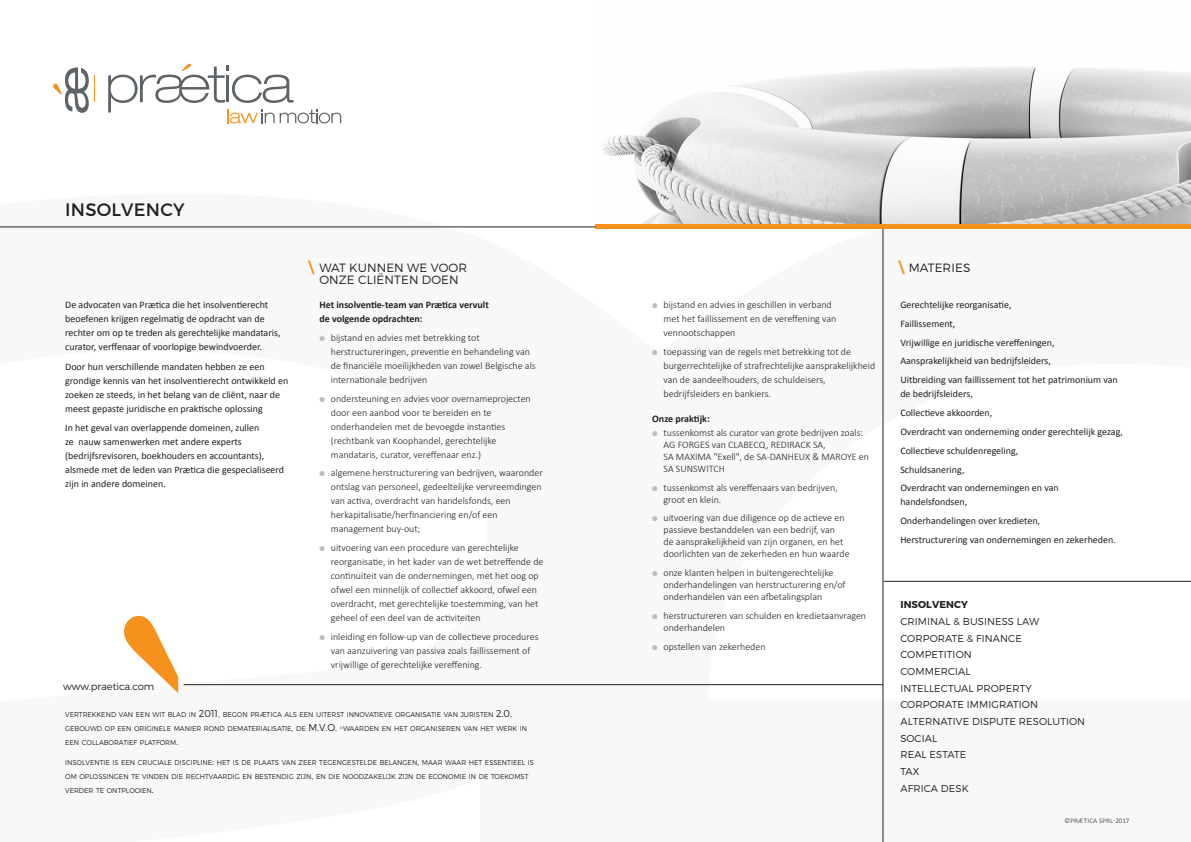
<style>
.page{position:relative;width:1191px;height:842px;background:#fff}
.page>*{position:absolute;margin:0;border:0;box-sizing:border-box;transform-origin:0 0}
.t1{font:18px "Montserrat";letter-spacing:.01em;color:#231f20}
.t2{font:300 12px "Montserrat";letter-spacing:.01em;color:#231f20}
.body_justifgauche{font:300 10px/14px "Calibri";color:#231f20}
.body_justifgauche-2{font:10px/14px "Calibri";color:#231f20}
.t3{font:300 10px "Montserrat";letter-spacing:.01em;color:#231f20}
.body_justifgauche-3{font:700 10px "Calibri";color:#231f20}
.t4{font:700 10px "Montserrat";letter-spacing:.01em;color:#231f20}
.body_justifgauche-4{font:300 7px/14px "Montserrat";color:#231f20;scale:.96 1}
.t5{font:7px "Calibri";letter-spacing:.03em;color:#57585a}
.s1{font-family:"Calibri";font-weight:700;font-size:16px;color:#f7931d}
.s2{color:#bcbdc0}
.s3{font-size:10px}
</style>
<div class="page">
<hr style="left:184px;top:684px;width:699px;height:1px;background:#231f20">
<hr style="left:883px;top:581px;width:308px;height:1px;background:#231f20">
<hr style="left:882px;top:69px;width:1px;height:773px;background:#231f20">
<svg style="left:124px;top:616px;width:54px;height:77px"></svg>
<svg style="left:108px;top:64px;width:233px;height:59px"></svg>
<svg style="left:53px;top:67px;width:42px;height:46px"></svg>
<img style="left:602px;top:67px;width:589px;height:157px">
<div style="left:595px;top:224px;width:596px;height:5px;background:#f6911e"></div>
<hr style="left:0;top:227px;width:595px;height:1px;background:#231f20">
<p class="t1" style="left:65px;top:198px;width:121px">INSOLVENCY</p>
<p class="body_justifgauche-2" style="left:65px;top:298px;width:217px">De advocaten van Prætica die het insolventierecht beoefenen krijgen regelmatig de opdracht van de rechter om op te treden als gerechtelijke mandataris, curator, verffenaar of voorlopige bewindvoerder.</p>
<p class="body_justifgauche-2" style="left:65px;top:359px;width:225px">Door hun verschillende mandaten hebben ze een grondige kennis van het insolventierecht ontwikkeld en zoeken ze steeds, in het belang van de cliënt, naar de meest gepaste juridische en praktische oplossing</p>
<p class="body_justifgauche-2" style="left:65px;top:421px;width:220px">In het geval van overlappende domeinen, zullen<br>ze nauw samenwerken met andere experts (bedrijfsrevisoren, boekhouders en accountants), alsmede met de leden van Prætica die gespecialiseerd zijn in andere domeinen.</p>
<p class="t3" style="left:63px;top:680px;width:93px">www.praetica.com</p>
<p class="t2" style="left:308px;top:260px;width:161px"><span class="s1">\</span> WAT KUNNEN WE VOOR</p>
<p class="t2" style="left:319px;top:272px;width:141px">ONZE CLIËNTEN DOEN</p>
<p class="body_justifgauche-3" style="left:319px;top:298px;width:171px">Het insolventie-team van Prætica vervult</p>
<p class="body_justifgauche-3" style="left:319px;top:312px;width:105px">de volgende opdrachten:</p>
<p class="body_justifgauche" style="left:331px;top:330px;width:206px;text-indent:-11px"><span class="s2">●</span> bijstand en advies met betrekking tot herstructureringen, preventie en behandeling van de financiële moeilijkheden van zowel Belgische als internationale bedrijven</p>
<p class="body_justifgauche" style="left:331px;top:391px;width:201px;text-indent:-11px"><span class="s2">●</span> ondersteuning en advies voor overnameprojecten door een aanbod voor te bereiden en te onderhandelen met de bevoegde instanties (rechtbank van Koophandel, gerechtelijke mandataris, curator, vereffenaar enz.)</p>
<p class="body_justifgauche" style="left:331px;top:466px;width:213px;text-indent:-11px"><span class="s2">●</span> algemene herstructurering van bedrijven, waaronder ontslag van personeel, gedeeltelijke vervreemdingen van activa, overdracht van handelsfonds, een herkapitalisatie/herfinanciering en/of een management buy-out;</p>
<p class="body_justifgauche" style="left:331px;top:540px;width:214px;text-indent:-11px"><span class="s2">●</span> uitvoering van een procedure van gerechtelijke reorganisatie, in het kader van de wet betreffende de continuïteit van de ondernemingen, met het oog op ofwel een minnelijk of collectief akkoord, ofwel een overdracht, met gerechtelijke toestemming, van het geheel of een deel van de activiteiten</p>
<p class="body_justifgauche" style="left:331px;top:629px;width:209px;text-indent:-11px"><span class="s2">●</span> inleiding en follow-up van de collectieve procedures van aanzuivering van passiva zoals faillissement of vrijwillige of gerechtelijke vereffening.</p>
<p class="body_justifgauche-4" style="left:65px;top:707px;width:483px">VERTREKKEND VAN EEN WIT BLAD IN <span class="s3">2011,</span> BEGON PRÆTICA ALS EEN UITERST INNOVATIEVE ORGANISATIE VAN JURISTEN <span class="s3">2.0,<br></span>GEBOUWD OP EEN ORIGINELE MANIER ROND DEMATERIALISATIE<span class="s3">,</span> DE <span class="s3">M.V.O. -</span>WAARDEN EN HET ORGANISEREN VAN HET WERK IN<br>EEN COLLABORATIEF PLATFORM<span class="s3">.</span></p>
<p class="body_justifgauche-4" style="left:65px;top:755px;width:490px">INSOLVENTIE IS EEN CRUCIALE DISCIPLINE<span class="s3">:</span> HET IS DE PLAATS VAN ZEER TEGENGESTELDE BELANGEN<span class="s3">,</span> MAAR WAAR HET ESSENTIEEL IS<br>OM OPLOSSINGEN TE VINDEN DIE RECHTVAARDIG EN BESTENDIG ZIJN<span class="s3">,</span> EN DIE NOODZAKELIJK ZIJN DE ECONOMIE IN DE TOEKOMST<br>VERDER TE ONTPLOOIEN<span class="s3">.</span></p>
<p class="body_justifgauche" style="left:663px;top:297px;width:174px;text-indent:-11px"><span class="s2">●</span> bijstand en advies in geschillen in verband met het faillissement en de vereffening van vennootschappen</p>
<p class="body_justifgauche" style="left:663px;top:344px;width:213px;text-indent:-11px"><span class="s2">●</span> toepassing van de regels met betrekking tot de burgerrechtelijke of strafrechtelijke aansprakelijkheid van de aandeelhouders, de schuldeisers, bedrijfsleiders en bankiers.</p>
<p class="body_justifgauche-3" style="left:652px;top:412px;width:59px">Onze praktijk:</p>
<p class="body_justifgauche" style="left:663px;top:426px;width:201px;line-height:12px;text-indent:-11px"><span class="s2">●</span> tussenkomst als curator van grote bedrijven zoals:<br>AG FORGES van CLABECQ, REDIRACK SA,</p>
<p class="body_justifgauche" style="left:663px;top:450px;width:207px;line-height:12px">SA MAXIMA "Exell", de SA-DANHEUX &amp; MAROYE en<br>SA SUNSWITCH</p>
<p class="body_justifgauche" style="left:652px;top:480px;width:187px"><span class="s2">●</span> tussenkomst als vereffenaars van bedrijven,</p>
<p class="body_justifgauche" style="left:663px;top:492px;width:59px">groot en klein.</p>
<p class="body_justifgauche" style="left:663px;top:512px;width:188px;line-height:12px;text-indent:-11px"><span class="s2">●</span> uitvoering van due diligence op de actieve en passieve bestanddelen van een bedrijf, van<br>de aansprakelijkheid van zijn organen, en het doorlichten van de zekerheden en hun waarde</p>
<p class="body_justifgauche" style="left:663px;top:566px;width:183px;line-height:12px;text-indent:-11px"><span class="s2">●</span> onze klanten helpen in buitengerechtelijke onderhandelingen van herstructurering en/of onderhandelen van een afbetalingsplan</p>
<p class="body_justifgauche" style="left:663px;top:609px;width:204px;line-height:12px;text-indent:-11px"><span class="s2">●</span> herstructureren van schulden en kredietaanvragen onderhandelen</p>
<p class="body_justifgauche" style="left:652px;top:639px;width:115px"><span class="s2">●</span> opstellen van zekerheden</p>
<p class="t2" style="left:898px;top:260px;width:74px"><span class="s1">\</span> MATERIES</p>
<p class="body_justifgauche-2" style="left:900px;top:298px;width:113px">Gerechtelijke reorganisatie,</p>
<p class="body_justifgauche-2" style="left:900px;top:317px;width:57px">Faillissement,</p>
<p class="body_justifgauche-2" style="left:900px;top:335px;width:156px">Vrijwillige en juridische vereffeningen,</p>
<p class="body_justifgauche-2" style="left:900px;top:354px;width:152px">Aansprakelijkheid van bedrijfsleiders,</p>
<p class="body_justifgauche-2" style="left:900px;top:373px;width:219px">Uitbreiding van faillissement tot het patrimonium van de bedrijfsleiders,</p>
<p class="body_justifgauche-2" style="left:900px;top:406px;width:93px">Collectieve akkoorden,</p>
<p class="body_justifgauche-2" style="left:900px;top:425px;width:224px">Overdracht van onderneming onder gerechtelijk gezag,</p>
<p class="body_justifgauche-2" style="left:900px;top:443px;width:120px">Collectieve schuldenregeling,</p>
<p class="body_justifgauche-2" style="left:900px;top:462px;width:66px">Schuldsanering,</p>
<p class="body_justifgauche-2" style="left:900px;top:481px;width:160px">Overdracht van ondernemingen en van handelsfondsen,</p>
<p class="body_justifgauche-2" style="left:900px;top:514px;width:141px">Onderhandelingen over kredieten,</p>
<p class="body_justifgauche-2" style="left:900px;top:533px;width:217px">Herstructurering van ondernemingen en zekerheden.</p>
<p class="t4" style="left:900px;top:599px;width:69px">INSOLVENCY</p>
<p class="t3" style="left:900px;top:615px;width:140px">CRIMINAL &amp; BUSINESS LAW</p>
<p class="t3" style="left:900px;top:632px;width:123px">CORPORATE &amp; FINANCE</p>
<p class="t3" style="left:900px;top:649px;width:73px">COMPETITION</p>
<p class="t3" style="left:900px;top:665px;width:72px">COMMERCIAL</p>
<p class="t3" style="left:900px;top:682px;width:133px">INTELLECTUAL PROPERTY</p>
<p class="t3" style="left:900px;top:699px;width:139px">CORPORATE IMMIGRATION</p>
<p class="t3" style="left:900px;top:715px;width:186px">ALTERNATIVE DISPUTE RESOLUTION</p>
<p class="t3" style="left:900px;top:732px;width:38px">SOCIAL</p>
<p class="t3" style="left:900px;top:749px;width:67px">REAL ESTATE</p>
<p class="t3" style="left:900px;top:765px;width:20px">TAX</p>
<p class="t3" style="left:900px;top:782px;width:70px">AFRICA DESK</p>
<p class="t5" style="left:1064px;top:816px;width:66px">©PRÆTICA SPRL-2017</p>
</div>
